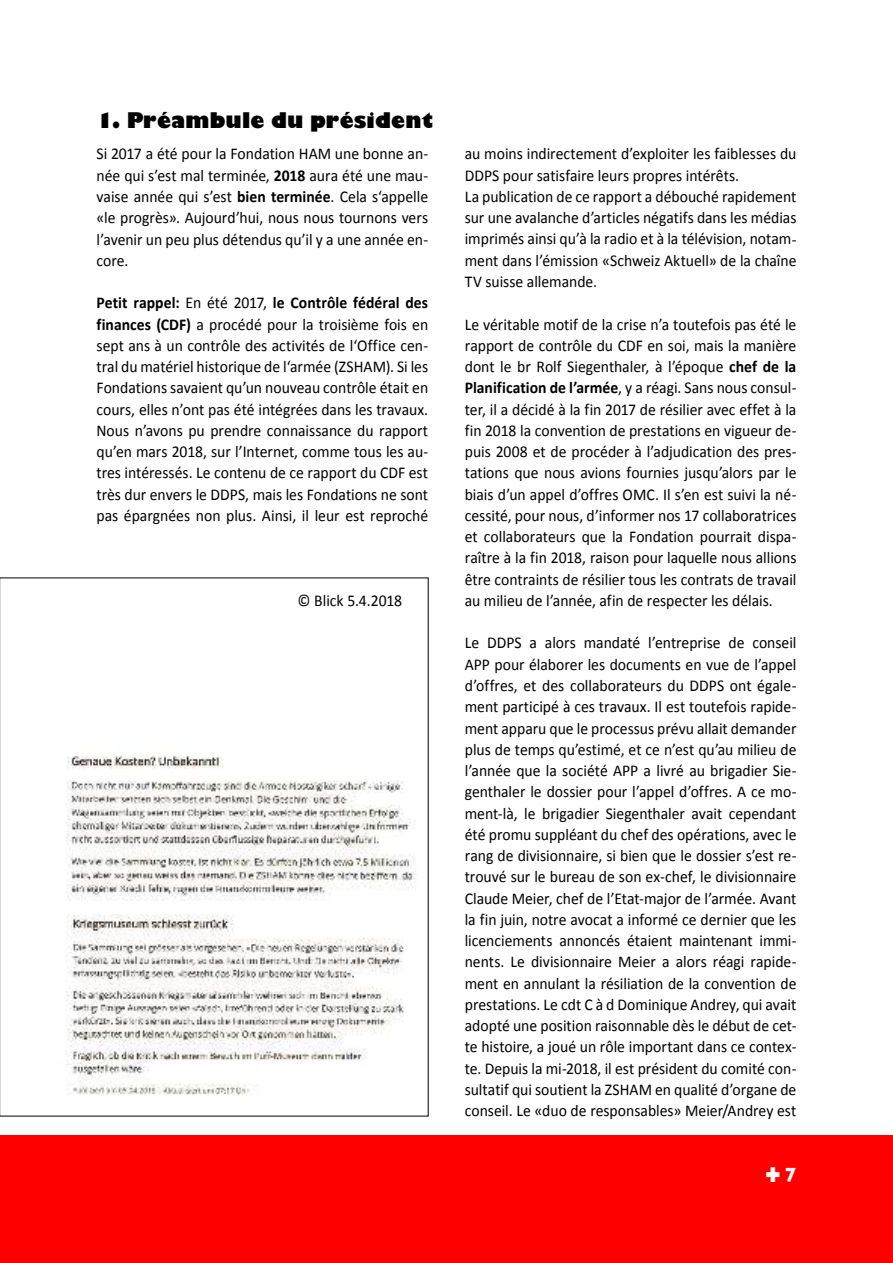
<style>
.page{position:relative;width:893px;height:1263px;background:#fff}
.page>*{position:absolute;margin:0;border:0;box-sizing:border-box;transform-origin:0 0}
.t1{font:800 21px "Gill Sans";letter-spacing:.015em;color:#000;scale:.95 1}
.t2{font:700 21px "Gill Sans";color:#fff;scale:.9 1}
.t3{font:16.5px/21.3px "Calibri";color:#000;text-align:justify;scale:.95 1}
.s1{font-weight:700}
</style>
<div class="page">
<div style="left:0;top:1135px;width:893px;height:128px;background:#f00"></div>
<img style="left:66px;top:756px;width:350px;height:144px">
<img style="left:66px;top:914px;width:338px;height:182px">
<p class="t1" style="left:97px;top:111px;width:356px">1. Préambule du président</p>
<p class="t3" style="left:97px;top:144px;width:351px">Si 2017 a été pour la Fondation HAM une bonne an&shy;née qui s’est mal terminée, <span class="s1">2018</span> aura été une mau&shy;vaise année qui s’est <span class="s1">bien terminée</span>. Cela s‘appelle «le progrès». Aujourd’hui, nous nous tournons vers l’avenir un peu plus détendus qu’il y a une année en&shy;core.</p>
<p class="t3" style="left:97px;top:293px;width:351px"><span class="s1">Petit rappel:</span> En été 2017, <span class="s1">le Contrôle fédéral des finances (CDF)</span> a procédé pour la troisième fois en sept ans à un contrôle des activités de l‘Office cen&shy;tral du matériel historique de l‘armée (ZSHAM). Si les Fondations savaient qu’un nouveau contrôle était en cours, elles n’ont pas été intégrées dans les travaux.<br>Nous n’avons pu prendre connaissance du rapport qu’en mars 2018, sur l’Internet, comme tous les au&shy;tres intéressés. Le contenu de ce rapport du CDF est très dur envers le DDPS, mais les Fondations ne sont pas épargnées non plus. Ainsi, il leur est reproché</p>
<p class="t3" style="left:298px;top:590px;width:112px">© Blick 5.4.2018</p>
<p class="t3" style="left:465px;top:144px;width:351px;text-align:left">au moins indirectement d’exploiter les faiblesses du DDPS pour satisfaire leurs propres intérêts.<br>La publication de ce rapport a débouché rapidement sur une avalanche d’articles négatifs dans les médias imprimés ainsi qu’à la radio et à la télévision, notam&shy;ment dans l’émission «Schweiz Aktuell» de la chaîne TV suisse allemande.</p>
<p class="t3" style="left:465px;top:314px;width:351px">Le véritable motif de la crise n’a toutefois pas été le rapport de contrôle du CDF en soi, mais la manière dont le br Rolf Siegenthaler, à l’époque <span class="s1">chef de la Planification de l’armée</span>, y a réagi. Sans nous consul&shy;ter, il a décidé à la fin 2017 de résilier avec effet à la fin 2018 la convention de prestations en vigueur de&shy;puis 2008 et de procéder à l’adjudication des pres&shy;tations que nous avions fournies jusqu’alors par le biais d’un appel d’offres OMC. Il s’en est suivi la né&shy;cessité, pour nous, d’informer nos 17 collaboratrices et collaborateurs que la Fondation pourrait dispa&shy;raître à la fin 2018, raison pour laquelle nous allions être contraints de résilier tous les contrats de travail au milieu de l’année, afin de respecter les délais.</p>
<p class="t3" style="left:465px;top:633px;width:351px">Le DDPS a alors mandaté l’entreprise de conseil APP pour élaborer les documents en vue de l’appel d’offres, et des collaborateurs du DDPS ont égale&shy;ment participé à ces travaux. Il est toutefois rapide&shy;ment apparu que le processus prévu allait demander plus de temps qu’estimé, et ce n’est qu’au milieu de l’année que la société APP a livré au brigadier Sie&shy;genthaler le dossier pour l’appel d’offres. A ce mo&shy;ment-là, le brigadier Siegenthaler avait cependant été promu suppléant du chef des opérations, avec le rang de divisionnaire, si bien que le dossier s’est re&shy;trouvé sur le bureau de son ex-chef, le divisionnaire Claude Meier, chef de l’Etat-major de l’armée. Avant la fin juin, notre avocat a informé ce dernier que les licenciements annoncés étaient maintenant immi&shy;nents. Le divisionnaire Meier a alors réagi rapide&shy;ment en annulant la résiliation de la convention de prestations. Le cdt C à d Dominique Andrey, qui avait adopté une position raisonnable dès le début de cet&shy;te histoire, a joué un rôle important dans ce contex&shy;te. Depuis la mi-2018, il est président du comité con&shy;sultatif qui soutient la ZSHAM en qualité d’organe de conseil. Le «duo de responsables» Meier/Andrey est</p>
<p class="t2" style="left:766px;top:1167px;width:36px">✚ 7</p>
</div>
